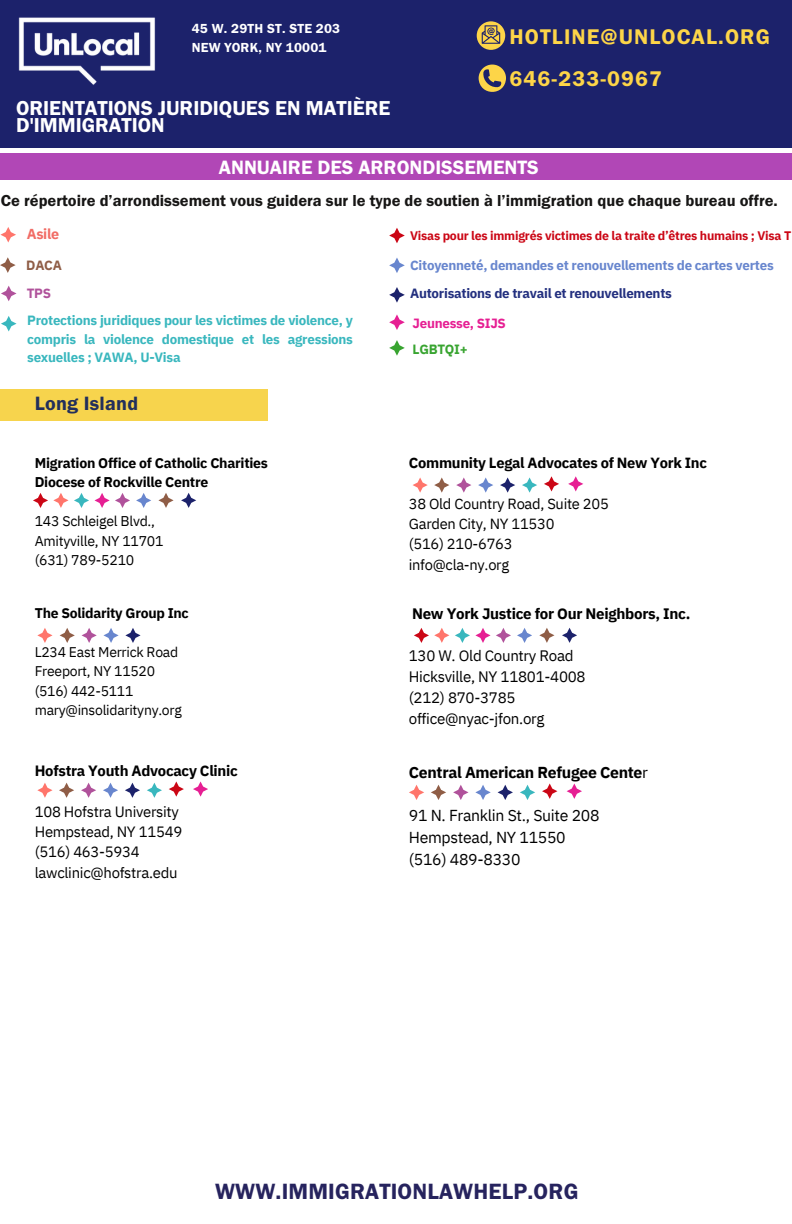
<style>
.page{position:relative;width:792px;height:1224px;background:#fff}
.page>*{position:absolute;margin:0;border:0;box-sizing:border-box;transform-origin:0 0}
.t1{font:600 22.9px "Franklin Gothic FS";letter-spacing:.01em;color:#26235e}
.t2{font:600 22px "Franklin Gothic FS";letter-spacing:.05em;color:#fdd548}
.t3{font:600 20.9px/16.5px "Franklin Gothic FS";color:#fff}
.t4{font:600 20px "Franklin Gothic FS";color:#fff}
.t5{font:600 20px "Franklin Gothic FS";letter-spacing:.015em;color:#222f5c}
.t6{font:600 16.5px "Franklin Gothic FS";color:#171615}
.t7{font:15.8px/21.8px "IBM Plex Sans";letter-spacing:-.02em;color:#000}
.t8{font:700 15.8px "IBM Plex Sans";letter-spacing:-.02em;color:#000}
.t9{font:15.1px/21px "IBM Plex Sans";letter-spacing:-.02em;color:#000}
.t10{font:700 15.1px "IBM Plex Sans";letter-spacing:-.02em;color:#000}
.t11{font:14.9px/20.2px "IBM Plex Sans";letter-spacing:-.02em;color:#000}
.t12{font:700 14.9px "IBM Plex Sans";letter-spacing:-.02em;color:#000}
.t13{font:14.7px "IBM Plex Sans";letter-spacing:-.02em;color:#000}
.t14{font:700 14.7px "IBM Plex Sans";letter-spacing:-.02em;color:#000}
.t15{font:700 14.4px "IBM Plex Sans";letter-spacing:-.02em;color:#f16c65}
.t16{font:700 14.1px/19.5px "IBM Plex Sans";letter-spacing:-.02em;color:#000}
.t17{font:14.1px "IBM Plex Sans";letter-spacing:-.02em;color:#000}
.t18{font:14px "IBM Plex Sans";letter-spacing:-.02em;color:#000}
.t19{font:700 14px "IBM Plex Sans";letter-spacing:-.02em;color:#000}
.t20{font:600 13.6px/18.8px "Franklin Gothic FS";letter-spacing:.015em;color:#fff}
.t21{font:700 13.4px/18.5px "IBM Plex Sans";letter-spacing:-.02em;color:#39b7be;text-align:justify}
.t22{font:700 13.4px "IBM Plex Sans";letter-spacing:-.02em;color:#6886ce}
.t23{font:700 13.4px "IBM Plex Sans";letter-spacing:-.02em;color:#23307f}
.t24{font:700 13.4px "IBM Plex Sans";letter-spacing:-.02em;color:#e61f93}
.t25{font:700 13.4px "IBM Plex Sans";letter-spacing:-.02em;color:#38a430}
.t26{font:700 13.4px "IBM Plex Sans";color:#8f5d46}
.t27{font:700 13.4px "IBM Plex Sans";color:#b0529b}
.t28{font:700 12.4px "IBM Plex Sans";letter-spacing:-.02em;color:#cb0615}
.s1{font-weight:400}
</style>
<div class="page">
<div style="left:0;top:153px;width:792px;height:26px;background:#b147b6"></div>
<div style="left:0;top:389px;width:267px;height:31px;background:#f7d44d"></div>
<svg style="left:158px;top:493px;width:15px;height:15px"></svg>
<svg style="left:74px;top:493px;width:15px;height:15px"></svg>
<svg style="left:33px;top:493px;width:35px;height:15px"></svg>
<svg style="left:136px;top:493px;width:15px;height:15px"></svg>
<svg style="left:181px;top:493px;width:15px;height:15px"></svg>
<svg style="left:95px;top:493px;width:35px;height:15px"></svg>
<svg style="left:37px;top:628px;width:15px;height:15px"></svg>
<svg style="left:60px;top:628px;width:15px;height:15px"></svg>
<svg style="left:82px;top:628px;width:15px;height:15px"></svg>
<svg style="left:103px;top:628px;width:15px;height:15px"></svg>
<svg style="left:125px;top:628px;width:15px;height:15px"></svg>
<svg style="left:409px;top:785px;width:15px;height:15px"></svg>
<svg style="left:431px;top:785px;width:15px;height:15px"></svg>
<svg style="left:453px;top:785px;width:15px;height:15px"></svg>
<svg style="left:475px;top:785px;width:16px;height:15px"></svg>
<svg style="left:498px;top:785px;width:15px;height:15px"></svg>
<svg style="left:520px;top:785px;width:15px;height:15px"></svg>
<svg style="left:542px;top:784px;width:15px;height:15px"></svg>
<svg style="left:567px;top:784px;width:15px;height:15px"></svg>
<svg style="left:539px;top:628px;width:15px;height:15px"></svg>
<svg style="left:496px;top:628px;width:15px;height:15px"></svg>
<svg style="left:414px;top:628px;width:35px;height:15px"></svg>
<svg style="left:517px;top:628px;width:15px;height:15px"></svg>
<svg style="left:562px;top:628px;width:15px;height:15px"></svg>
<svg style="left:455px;top:628px;width:35px;height:15px"></svg>
<svg style="left:413px;top:477px;width:15px;height:15px"></svg>
<svg style="left:434px;top:477px;width:15px;height:15px"></svg>
<svg style="left:456px;top:477px;width:15px;height:15px"></svg>
<svg style="left:478px;top:477px;width:15px;height:15px"></svg>
<svg style="left:500px;top:477px;width:15px;height:15px"></svg>
<svg style="left:522px;top:477px;width:15px;height:15px"></svg>
<svg style="left:544px;top:476px;width:15px;height:15px"></svg>
<svg style="left:568px;top:476px;width:15px;height:15px"></svg>
<svg style="left:37px;top:783px;width:15px;height:15px"></svg>
<svg style="left:59px;top:783px;width:15px;height:15px"></svg>
<svg style="left:81px;top:783px;width:15px;height:15px"></svg>
<svg style="left:103px;top:783px;width:15px;height:15px"></svg>
<svg style="left:125px;top:783px;width:15px;height:15px"></svg>
<svg style="left:147px;top:783px;width:15px;height:15px"></svg>
<svg style="left:169px;top:781px;width:15px;height:15px"></svg>
<svg style="left:193px;top:781px;width:15px;height:15px"></svg>
<div style="left:0;top:0;width:792px;height:148px;background:#1c226b"></div>
<svg style="left:479px;top:65px;width:27px;height:27px"></svg>
<svg style="left:477px;top:21px;width:28px;height:29px"></svg>
<img style="left:18px;top:17px;width:138px;height:68px">
<svg style="left:1px;top:316px;width:16px;height:15px"></svg>
<svg style="left:389px;top:314px;width:16px;height:16px"></svg>
<svg style="left:389px;top:287px;width:16px;height:16px"></svg>
<svg style="left:389px;top:258px;width:16px;height:15px"></svg>
<svg style="left:389px;top:228px;width:16px;height:15px"></svg>
<svg style="left:1px;top:286px;width:16px;height:15px"></svg>
<svg style="left:0;top:257px;width:16px;height:16px"></svg>
<svg style="left:0;top:227px;width:16px;height:16px"></svg>
<svg style="left:389px;top:340px;width:16px;height:16px"></svg>
<p class="t20" style="left:192px;top:19px;width:150px">45 W. 29TH ST. STE 203<br>NEW YORK, NY 10001</p>
<p class="t3" style="left:16px;top:100px;width:376px">ORIENTATIONS JURIDIQUES EN MATIÈRE<br>D'IMMIGRATION</p>
<h3 class="t2" style="left:510px;top:25px;width:262px">HOTLINE@UNLOCAL.ORG</h3>
<h6 class="t2" style="left:510px;top:68px;width:154px">646-233-0967</h6>
<p class="t4" style="left:219px;top:158px;width:321px">ANNUAIRE DES ARRONDISSEMENTS</p>
<p class="t6" style="left:1px;top:192px;width:778px">Ce répertoire d’arrondissement vous guidera sur le type de soutien à l’immigration que chaque bureau offre.</p>
<p class="t15" style="left:27px;top:225px;width:34px">Asile</p>
<p class="t28" style="left:410px;top:228px;width:383px">Visas pour les immigrés victimes de la traite d’êtres humains ; Visa T</p>
<p class="t26" style="left:26px;top:256px;width:37px">DACA</p>
<p class="t27" style="left:27px;top:284px;width:26px">TPS</p>
<p class="t21" style="left:27px;top:311px;width:327px">Protections juridiques pour les victimes de violence, y compris la violence domestique et les agressions sexuelles ; VAWA, U-Visa</p>
<h6 class="t5" style="left:35px;top:394px;width:105px">Long Island</h6>
<h1 class="t16" style="left:35px;top:453px;width:235px">Migration Office of Catholic Charities<br>Diocese of Rockville Centre</h1>
<p class="t17" style="left:35px;top:512px;width:122px">143 Schleigel Blvd.,</p>
<p class="t17" style="left:35px;top:531px;width:130px">Amityville, NY 11701</p>
<h1 class="t17" style="left:35px;top:551px;width:101px">(631) 789-5210</h1>
<h4 class="t19" style="left:35px;top:604px;width:156px">The Solidarity Group Inc</h4>
<p class="t18" style="left:35px;top:643px;width:145px">L234 East Merrick Road</p>
<p class="t18" style="left:35px;top:662px;width:122px">Freeport, NY 11520</p>
<p class="t18" style="left:35px;top:682px;width:100px">(516) 442-5111</p>
<h6 class="t18" style="left:35px;top:701px;width:149px">mary@insolidarityny.org</h6>
<p class="t12" style="left:35px;top:761px;width:205px">Hofstra Youth Advocacy Clinic</p>
<p class="t11" style="left:35px;top:801px;width:149px">108 Hofstra University<br>Hempstead, NY 11549 (516) 463-5934 lawclinic@hofstra.edu</p>
<p class="t22" style="left:410px;top:256px;width:365px">Citoyenneté, demandes et renouvellements de cartes vertes</p>
<p class="t23" style="left:410px;top:285px;width:263px">Autorisations de travail et renouvellements</p>
<p class="t24" style="left:413px;top:314px;width:95px">Jeunesse, SIJS</p>
<p class="t25" style="left:413px;top:340px;width:57px">LGBTQI+</p>
<p class="t14" style="left:409px;top:453px;width:300px">Community Legal Advocates of New York Inc</p>
<h6 class="t13" style="left:409px;top:494px;width:201px">38 Old Country Road, Suite 205</h6>
<p class="t13" style="left:409px;top:514px;width:147px">Garden City, NY 11530</p>
<p class="t13" style="left:409px;top:534px;width:105px">(516) 210-6763</p>
<p class="t13" style="left:409px;top:555px;width:102px">info@cla-ny.org</p>
<h1 class="t10" style="left:412px;top:604px;width:280px">New York Justice for Our Neighbors, Inc.</h1>
<h2 class="t9" style="left:409px;top:645px;width:178px">130 W. Old Country Road<br>Hicksville, NY 11801-4008 (212) 870-3785 office@nyac-jfon.org</h2>
<p class="t8" style="left:409px;top:761px;width:241px">Central American Refugee Cente<span class="s1">r</span></p>
<p class="t7" style="left:409px;top:804px;width:192px">91 N. Franklin St., Suite 208<br>Hempstead, NY 11550 (516) 489-8330</p>
<p class="t1" style="left:215px;top:1180px;width:365px">WWW.IMMIGRATIONLAWHELP.ORG</p>
</div>
